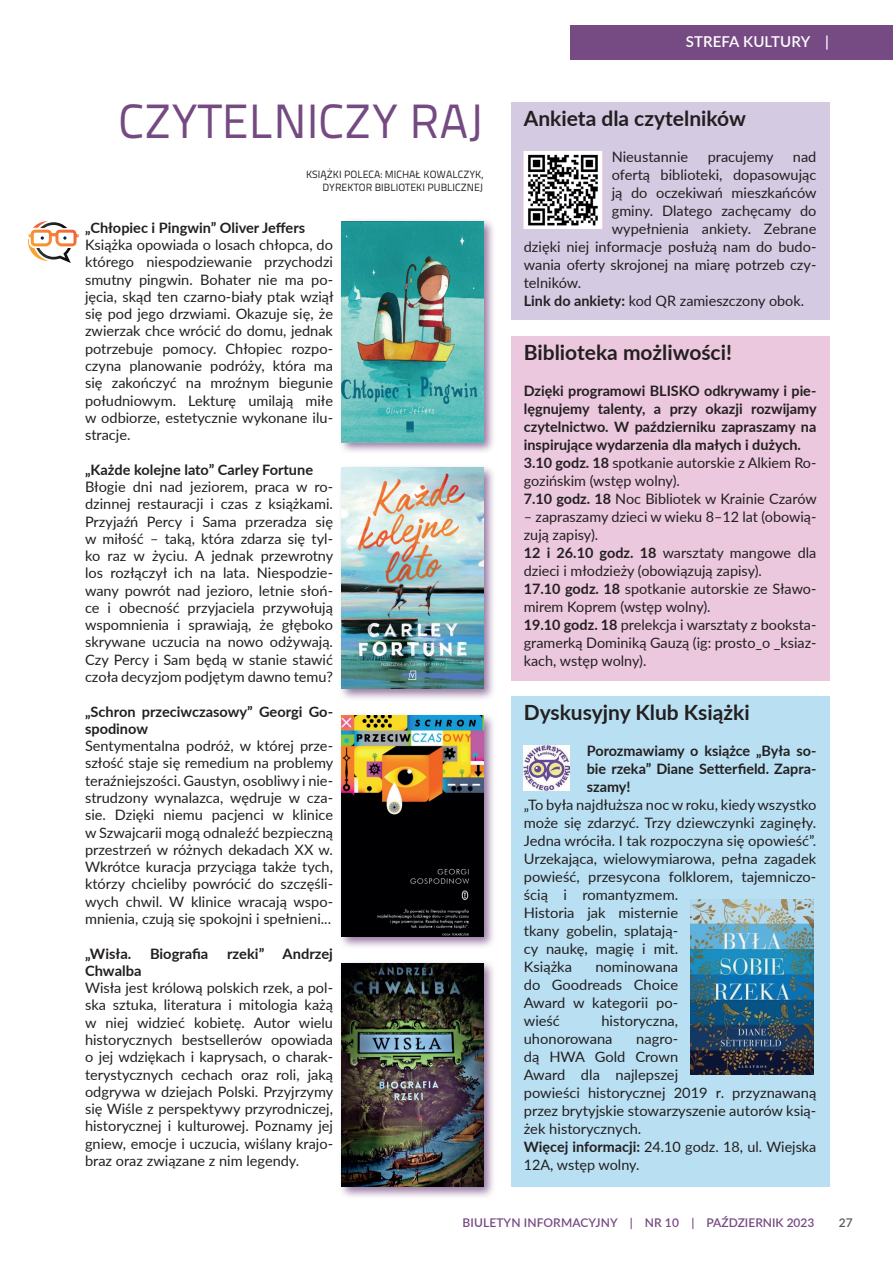
<style>
.page{position:relative;width:893px;height:1263px;background:#fff}
.page>*{position:absolute;margin:0;border:0;box-sizing:border-box;transform-origin:0 0}
.t1{font:48px "Titillium Text 22 L";color:#754a82}
.t2{font:700 21px "Lato";color:#231f20}
.t3{font:600 15px "Lato";letter-spacing:.01em;color:#fff}
.t4{font:14.4px/17.2px "Lato";color:#231f20;text-align:justify}
.t5{font:700 14.4px/18px "Lato";color:#231f20}
.t6{font:600 12px "Lato";letter-spacing:.01em;color:#754a82}
.t7{font:600 12px "Lato";color:#57585a}
.t8{font:10.5px/12.6px "Titillium Text 22 L";color:#231f20;text-align:right}
.s1{font-weight:700}
.s2{font-weight:400}
</style>
<div class="page">
<div style="left:570px;top:26px;width:323px;height:34px;background:#764a83"></div>
<div style="left:511px;top:102px;width:318px;height:217px;background:#d4cae2"></div>
<div style="left:511px;top:336px;width:318px;height:344px;background:#ebc8de"></div>
<div style="left:511px;top:696px;width:318px;height:490px;background:#b9e0f2"></div>
<div style="left:338px;top:464px;width:158px;height:237px;background:#754a82;opacity:.75"></div>
<img style="left:342px;top:468px;width:141px;height:221px">
<div style="left:338px;top:217px;width:158px;height:237px;background:#754a82;opacity:.75"></div>
<img style="left:342px;top:221px;width:141px;height:221px">
<div style="left:338px;top:959px;width:158px;height:240px;background:#754a82;opacity:.75"></div>
<img style="left:342px;top:963px;width:141px;height:223px">
<div style="left:338px;top:712px;width:158px;height:237px;background:#754a82;opacity:.75"></div>
<img style="left:342px;top:716px;width:141px;height:220px">
<img style="left:690px;top:899px;width:124px;height:176px">
<img style="left:524px;top:151px;width:78px;height:78px">
<img style="left:524px;top:745px;width:45px;height:46px">
<hr style="left:0;top:602px;width:1px;height:584px;background:#abaa47">
<svg style="left:28px;top:221px;width:51px;height:42px"></svg>
<h1 class="t1" style="left:119px;top:86px;width:366px">CZYTELNICZY RAJ</h1>
<p class="t8" style="left:306px;top:168px;width:179px">KSIĄŻKI POLECA: MICHAŁ KOWALCZYK,<br>DYREKTOR BIBLIOTEKI PUBLICZNEJ</p>
<p class="t5" style="left:85px;top:218px;width:222px">„Chłopiec i Pingwin” Oliver Jeffers</p>
<p class="t4" style="left:85px;top:236px;width:250px">Książka opowiada o losach chłopca, do którego niespodziewanie przychodzi smutny pingwin. Bohater nie ma po&shy;jęcia, skąd ten czarno-biały ptak wziął się pod jego drzwiami. Okazuje się, że zwierzak chce wrócić do domu, jednak potrzebuje pomocy. Chłopiec rozpo&shy;czyna planowanie podróży, która ma się zakończyć na mroźnym biegunie południowym. Lekturę umilają miłe w odbiorze, estetycznie wykonane ilu&shy;stracje.</p>
<p class="t5" style="left:85px;top:460px;width:230px">„Każde kolejne lato” Carley Fortune</p>
<p class="t4" style="left:85px;top:477px;width:250px">Błogie dni nad jeziorem, praca w ro&shy;dzinnej restauracji i czas z książkami.<br>Przyjaźń Percy i Sama przeradza się w miłość – taką, która zdarza się tyl&shy;ko raz w życiu. A jednak przewrotny los rozłączył ich na lata. Niespodzie&shy;wany powrót nad jezioro, letnie słoń&shy;ce i obecność przyjaciela przywołują wspomnienia i sprawiają, że głęboko skrywane uczucia na nowo odżywają.<br>Czy Percy i Sam będą w stanie stawić czoła decyzjom podjętym dawno temu?</p>
<p class="t5" style="left:85px;top:702px;width:250px;line-height:17.2px">„Schron przeciwczasowy” Georgi Go&shy;spodinow</p>
<p class="t4" style="left:85px;top:737px;width:250px">Sentymentalna podróż, w której prze&shy;szłość staje się remedium na problemy teraźniejszości. Gaustyn, osobliwy i nie&shy;strudzony wynalazca, wędruje w cza&shy;sie. Dzięki niemu pacjenci w klinice w Szwajcarii mogą odnaleźć bezpieczną przestrzeń w różnych dekadach XX w.<br>Wkrótce kuracja przyciąga także tych, którzy chcieliby powrócić do szczęśli&shy;wych chwil. W klinice wracają wspo&shy;mnienia, czują się spokojni i spełnieni...</p>
<p class="t5" style="left:85px;top:944px;width:48px">„Wisła.</p>
<p class="t5" style="left:150px;top:944px;width:60px">Biografia</p>
<p class="t5" style="left:227px;top:944px;width:39px">rzeki”</p>
<p class="t5" style="left:283px;top:944px;width:52px">Andrzej</p>
<p class="t5" style="left:85px;top:961px;width:58px">Chwalba</p>
<p class="t4" style="left:85px;top:979px;width:250px">Wisła jest królową polskich rzek, a pol&shy;ska sztuka, literatura i mitologia każą w niej widzieć kobietę. Autor wielu historycznych bestsellerów opowiada o jej wdziękach i kaprysach, o charak&shy;terystycznych cechach oraz roli, jaką odgrywa w dziejach Polski. Przyjrzymy się Wiśle z perspektywy przyrodniczej, historycznej i kulturowej. Poznamy jej gniew, emocje i uczucia, wiślany krajo&shy;braz oraz związane z nim legendy.</p>
<p class="t3" style="left:686px;top:31px;width:145px">STREFA KULTURY |</p>
<h2 class="t2" style="left:524px;top:103px;width:224px">Ankieta dla czytelników</h2>
<p class="t4" style="left:612px;top:148px;width:78px">Nieustannie</p>
<p class="t4" style="left:708px;top:148px;width:68px">pracujemy</p>
<p class="t4" style="left:793px;top:148px;width:25px">nad</p>
<p class="t4" style="left:612px;top:166px;width:206px">ofertą biblioteki, dopasowując</p>
<p class="t4" style="left:612px;top:184px;width:206px">ją do oczekiwań mieszkańców</p>
<p class="t4" style="left:612px;top:202px;width:206px">gminy. Dlatego zachęcamy do</p>
<p class="t4" style="left:612px;top:220px;width:206px">wypełnienia ankiety. Zebrane</p>
<p class="t4" style="left:524px;top:238px;width:294px">dzięki niej informacje posłużą nam do budo-</p>
<p class="t4" style="left:524px;top:256px;width:294px">wania oferty skrojonej na miarę potrzeb czy-</p>
<p class="t4" style="left:524px;top:274px;width:59px">telników.</p>
<p class="t4" style="left:524px;top:292px;width:282px"><span class="s1">Link do ankiety:</span> kod QR zamieszczony obok.</p>
<h2 class="t2" style="left:524px;top:337px;width:210px">Biblioteka możliwości!</h2>
<p class="t5" style="left:524px;top:381px;width:294px">Dzięki programowi BLISKO odkrywamy i pie&shy;lęgnujemy talenty, a przy okazji rozwijamy czytelnictwo. W październiku zapraszamy na inspirujące wydarzenia dla małych i dużych.<br>3.10 godz. 18 <span class="s2">spotkanie autorskie z Alkiem Ro&shy;gozińskim (wstęp wolny).<br></span>7.10 godz. 18 <span class="s2">Noc Bibliotek w Krainie Czarów</span></p>
<p class="t4" style="left:524px;top:507px;width:294px;line-height:18px;text-align:left">– zapraszamy dzieci w wieku 8–12 lat (obowią&shy;zują zapisy).<br><span class="s1">12 i 26.10 godz. 18</span> warsztaty mangowe dla dzieci i młodzieży (obowiązują zapisy).<br><span class="s1">17.10 godz. 18</span> spotkanie autorskie ze Sławo&shy;mirem Koprem (wstęp wolny).<br><span class="s1">19.10 godz. 18</span> prelekcja i warsztaty z booksta&shy;gramerką Dominiką Gauzą (ig: prosto_o _ksiaz&shy;kach, wstęp wolny).</p>
<h2 class="t2" style="left:524px;top:697px;width:227px">Dyskusyjny Klub Książki</h2>
<p class="t5" style="left:587px;top:741px;width:231px;text-align:justify">Porozmawiamy o książce „Była so&shy;bie rzeka” Diane Setterfield. Zapra&shy;szamy!</p>
<p class="t4" style="left:524px;top:795px;width:294px;line-height:18px;text-align:left">„To była najdłuższa noc w roku, kiedy wszystko może się zdarzyć. Trzy dziewczynki zaginęły.<br>Jedna wróciła. I tak rozpoczyna się opowieść”.<br>Urzekająca, wielowymiarowa, pełna zagadek powieść, przesycona folklorem, tajemniczo&shy;ścią i romantyzmem.<br>Historia jak misternie<br>tkany gobelin, splatają-<br>cy naukę, magię i mit.<br>Książka</p>
<p class="t4" style="left:524px;top:957px;width:156px;line-height:18px;text-indent:72px">nominowana do Goodreads Choice Award w kategorii po&shy;wieść</p>
<p class="t4" style="left:524px;top:1011px;width:156px;line-height:18px;text-indent:78px">historyczna, uhonorowana</p>
<p class="t4" style="left:524px;top:1029px;width:294px;line-height:18px;text-align:left;text-indent:112px">nagro-<br>dą HWA Gold Crown<br>Award dla najlepszej<br>powieści historycznej 2019 r. przyznawaną przez brytyjskie stowarzyszenie autorów ksią&shy;żek historycznych.<br><span class="s1">Więcej informacji:</span> 24.10 godz. 18, ul. Wiejska<br>12A, wstęp wolny.</p>
<p class="t6" style="left:462px;top:1213px;width:353px">BIULETYN INFORMACYJNY | NR 10 | PAŹDZIERNIK 2023</p>
<p class="t7" style="left:839px;top:1213px;width:15px">27</p>
</div>
